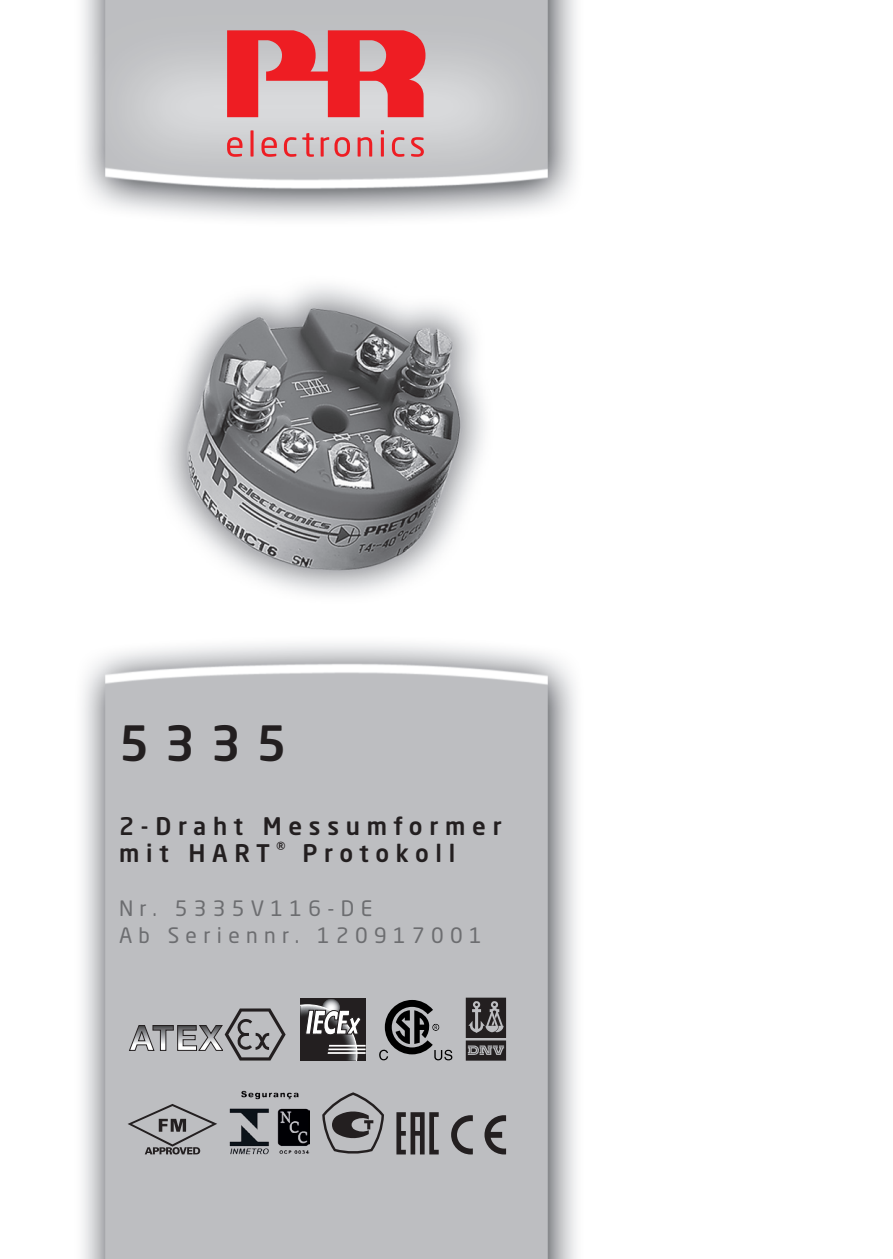
<style>
.page{position:relative;width:893px;height:1259px;background:#fff}
.page>*{position:absolute;margin:0;border:0;box-sizing:border-box;transform-origin:0 0}
.t1{font:500 48px "Neo Sans Pro";color:#231f20}
.t2{font:500 24px/27px "Neo Sans Pro";letter-spacing:.28em;color:#231f20}
.t3{font:21px/27px "Neo Sans Pro";letter-spacing:.3em;color:#6c6d70}
</style>
<div class="page">
<img style="left:164px;top:286px;width:320px;height:308px">
<img style="left:82px;top:643px;width:494px;height:616px">
<img style="left:82px;top:0;width:494px;height:219px">
<svg style="left:227px;top:137px;width:15px;height:20px"></svg>
<svg style="left:250px;top:130px;width:4px;height:27px"></svg>
<svg style="left:261px;top:137px;width:16px;height:20px"></svg>
<svg style="left:284px;top:137px;width:12px;height:20px"></svg>
<svg style="left:302px;top:133px;width:12px;height:24px"></svg>
<svg style="left:321px;top:137px;width:29px;height:20px"></svg>
<svg style="left:358px;top:137px;width:14px;height:20px"></svg>
<svg style="left:381px;top:130px;width:3px;height:27px"></svg>
<svg style="left:392px;top:137px;width:12px;height:20px"></svg>
<svg style="left:411px;top:137px;width:13px;height:20px"></svg>
<svg style="left:227px;top:30px;width:199px;height:87px;background:#e35b60"></svg>
<svg style="left:128px;top:1008px;width:158px;height:52px;background:#a4a4a6"></svg>
<svg style="left:379px;top:1000px;width:73px;height:60px;background:#7b7c7e"></svg>
<div style="left:300px;top:997px;width:65px;height:63px;background:#231f20"></div>
<svg style="left:321px;top:998px;width:19px;height:18px"></svg>
<svg style="left:300px;top:1004px;width:62px;height:56px"></svg>
<hr style="left:329px;top:1045px;width:37px;height:1px;background:#fff">
<hr style="left:328px;top:1048px;width:38px;height:2px;background:#fff">
<hr style="left:328px;top:1052px;width:38px;height:2px;background:#fff">
<svg style="left:396px;top:1112px;width:43px;height:42px;background:#6d6b6d"></svg>
<svg style="left:322px;top:1092px;width:62px;height:62px;background:#8f8f91"></svg>
<svg style="left:128px;top:1104px;width:89px;height:50px;background:#a0a0a3"></svg>
<img style="left:230px;top:1089px;width:80px;height:65px">
<svg style="left:466px;top:997px;width:40px;height:63px;background:#504e50"></svg>
<svg style="left:484px;top:1115px;width:22px;height:39px"></svg>
<svg style="left:451px;top:1115px;width:22px;height:39px"></svg>
<h1 class="t1" style="left:119px;top:713px;width:169px">5335</h1>
<p class="t2" style="left:119px;top:812px;width:384px">2-Draht Messumformer mit HART <sup>®</sup> Protokoll</p>
<p class="t3" style="left:119px;top:894px;width:364px">Nr. 5335V116-DE<br>Ab Seriennr. 120917001</p>
</div>
